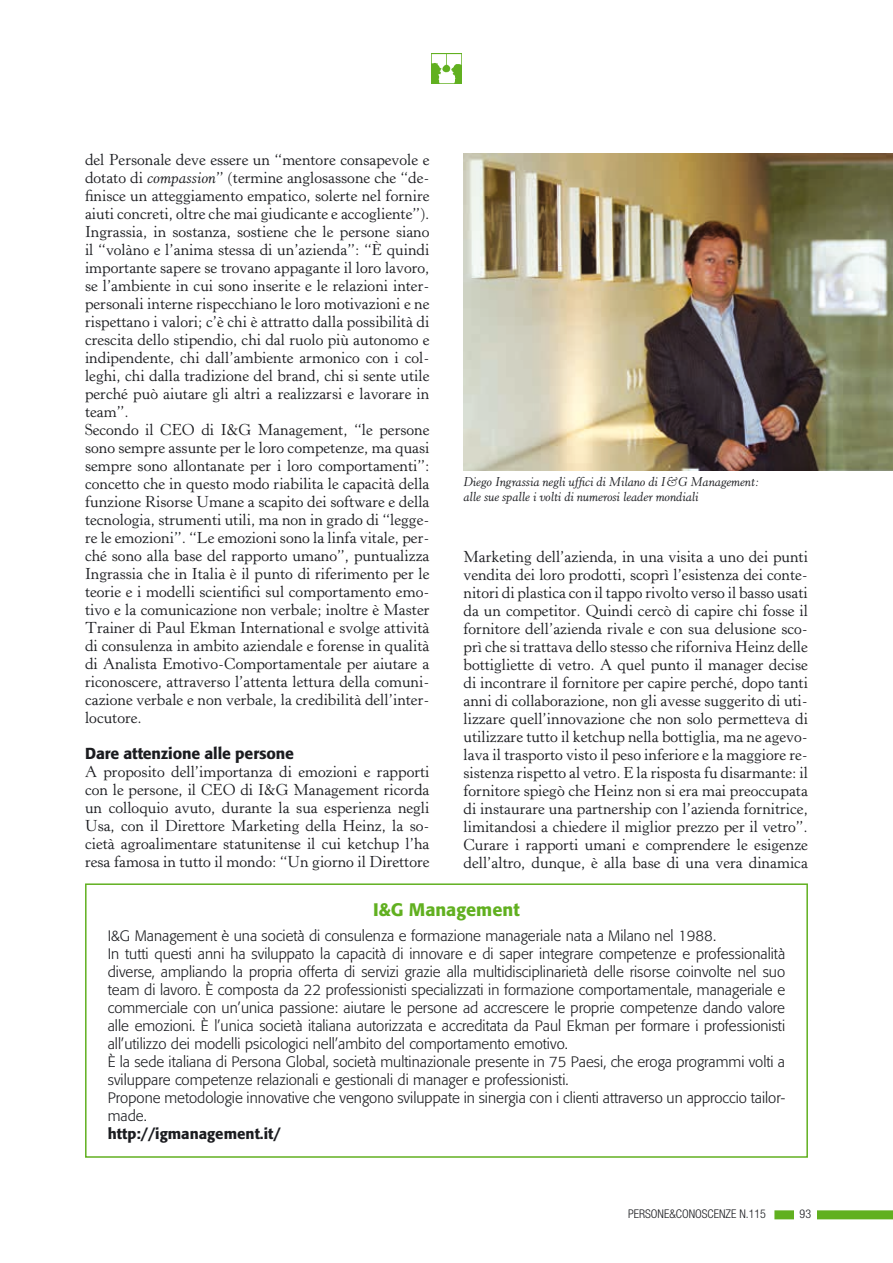
<style>
.page{position:relative;width:893px;height:1263px;background:#fff}
.page>*{position:absolute;margin:0;border:0;box-sizing:border-box;transform-origin:0 0}
.t1{font:500 18px "Formata";color:#61b020}
.t2{font:15.75px/18px "Horley Old Style MT Std";color:#1b1c20;text-align:justify}
.t3{font:500 15.75px "Formata";letter-spacing:-.01em;color:#1b1c20}
.t4{font:300 15px/18px "Formata";color:#1b1c20}
.t5{font:500 15px "Formata";color:#1b1c20}
.t6{font:italic 12.75px/15px "Horley Old Style MT Std";letter-spacing:-.01em;color:#1b1c20}
.t7{font:300 condensed 12px "Helvetica Neue LT Std";color:#1b1c20}
.s1{font-style:italic}
</style>
<div class="page">
<img style="left:431px;top:53px;width:31px;height:30px">
<div style="left:774px;top:1210px;width:119px;height:9px;background:#61b020"></div>
<div style="left:794px;top:1204px;width:23px;height:22px;background:#fff"></div>
<hr style="left:0;top:0;width:1px;height:72px;background:#61b020">
<img style="left:463px;top:153px;width:430px;height:317px">
<div style="left:85px;top:883px;width:723px;height:275px;border:2px solid #61b020"></div>
<p class="t2" style="left:85px;top:150px;width:346px;text-align:left">del Personale deve essere un “mentore consapevole e dotato di <span class="s1">compassion</span>” (termine anglosassone che “de&shy;finisce un atteggiamento empatico, solerte nel fornire aiuti concreti, oltre che mai giudicante e accogliente”).<br>Ingrassia, in sostanza, sostiene che le persone siano il “volàno e l’anima stessa di un’azienda”: “È quindi importante sapere se trovano appagante il loro lavoro, se l’ambiente in cui sono inserite e le relazioni inter&shy;personali interne rispecchiano le loro motivazioni e ne rispettano i valori; c’è chi è attratto dalla possibilità di crescita dello stipendio, chi dal ruolo più autonomo e indipendente, chi dall’ambiente armonico con i col&shy;leghi, chi dalla tradizione del brand, chi si sente utile perché può aiutare gli altri a realizzarsi e lavorare in team”.<br>Secondo il CEO di I&amp;G Management, “le persone sono sempre assunte per le loro competenze, ma quasi sempre sono allontanate per i loro comportamenti”: concetto che in questo modo riabilita le capacità della funzione Risorse Umane a scapito dei software e della tecnologia, strumenti utili, ma non in grado di “legge&shy;re le emozioni”. “Le emozioni sono la linfa vitale, per&shy;ché sono alla base del rapporto umano”, puntualizza Ingrassia che in Italia è il punto di riferimento per le teorie e i modelli scientifici sul comportamento emo&shy;tivo e la comunicazione non verbale; inoltre è Master Trainer di Paul Ekman International e svolge attività di consulenza in ambito aziendale e forense in qualità di Analista Emotivo-Comportamentale per aiutare a riconoscere, attraverso l’attenta lettura della comuni&shy;cazione verbale e non verbale, la credibilità dell’inter&shy;locutore.</p>
<p class="t3" style="left:85px;top:743px;width:210px">Dare attenzione alle persone</p>
<p class="t2" style="left:85px;top:763px;width:346px">A proposito dell’importanza di emozioni e rapporti con le persone, il CEO di I&amp;G Management ricorda un colloquio avuto, durante la sua esperienza negli Usa, con il Direttore Marketing della Heinz, la so&shy;cietà agroalimentare statunitense il cui ketchup l’ha resa famosa in tutto il mondo: “Un giorno il Direttore</p>
<p class="t6" style="left:463px;top:474px;width:298px">Diego Ingrassia negli uffici di Milano di I&amp;G Management: alle sue spalle i volti di numerosi leader mondiali</p>
<p class="t2" style="left:463px;top:548px;width:346px">Marketing dell’azienda, in una visita a uno dei punti vendita dei loro prodotti, scoprì l’esistenza dei conte&shy;nitori di plastica con il tappo rivolto verso il basso usati da un competitor. Quindi cercò di capire chi fosse il fornitore dell’azienda rivale e con sua delusione sco&shy;prì che si trattava dello stesso che riforniva Heinz delle bottigliette di vetro. A quel punto il manager decise di incontrare il fornitore per capire perché, dopo tanti anni di collaborazione, non gli avesse suggerito di uti&shy;lizzare quell’innovazione che non solo permetteva di utilizzare tutto il ketchup nella bottiglia, ma ne agevo&shy;lava il trasporto visto il peso inferiore e la maggiore re&shy;sistenza rispetto al vetro. E la risposta fu disarmante: il fornitore spiegò che Heinz non si era mai preoccupata di instaurare una partnership con l’azienda fornitrice, limitandosi a chiedere il miglior prezzo per il vetro”.<br>Curare i rapporti umani e comprendere le esigenze dell’altro, dunque, è alla base di una vera dinamica</p>
<p class="t1" style="left:373px;top:899px;width:148px">I&amp;G Management</p>
<p class="t4" style="left:108px;top:926px;width:679px">I&amp;G Management è una società di consulenza e formazione manageriale nata a Milano nel 1988.<br>In tutti questi anni ha sviluppato la capacità di innovare e di saper integrare competenze e professionalità diverse, ampliando la propria offerta di servizi grazie alla multidisciplinarietà delle risorse coinvolte nel suo team di lavoro. È composta da 22 professionisti specializzati in formazione comportamentale, manageriale e commerciale con un’unica passione: aiutare le persone ad accrescere le proprie competenze dando valore alle emozioni. È l’unica società italiana autorizzata e accreditata da Paul Ekman per formare i professionisti all’utilizzo dei modelli psicologici nell’ambito del comportamento emotivo.<br>È la sede italiana di Persona Global, società multinazionale presente in 75 Paesi, che eroga programmi volti a sviluppare competenze relazionali e gestionali di manager e professionisti.<br>Propone metodologie innovative che vengono sviluppate in sinergia con i clienti attraverso un approccio tailor&shy;made.</p>
<p class="t5" style="left:108px;top:1124px;width:174px">http://igmanagement.it/</p>
<p class="t7" style="left:628px;top:1207px;width:139px">PERSONE&amp;CONOSCENZE N.115</p>
<p class="t7" style="left:800px;top:1207px;width:13px">93</p>
</div>
